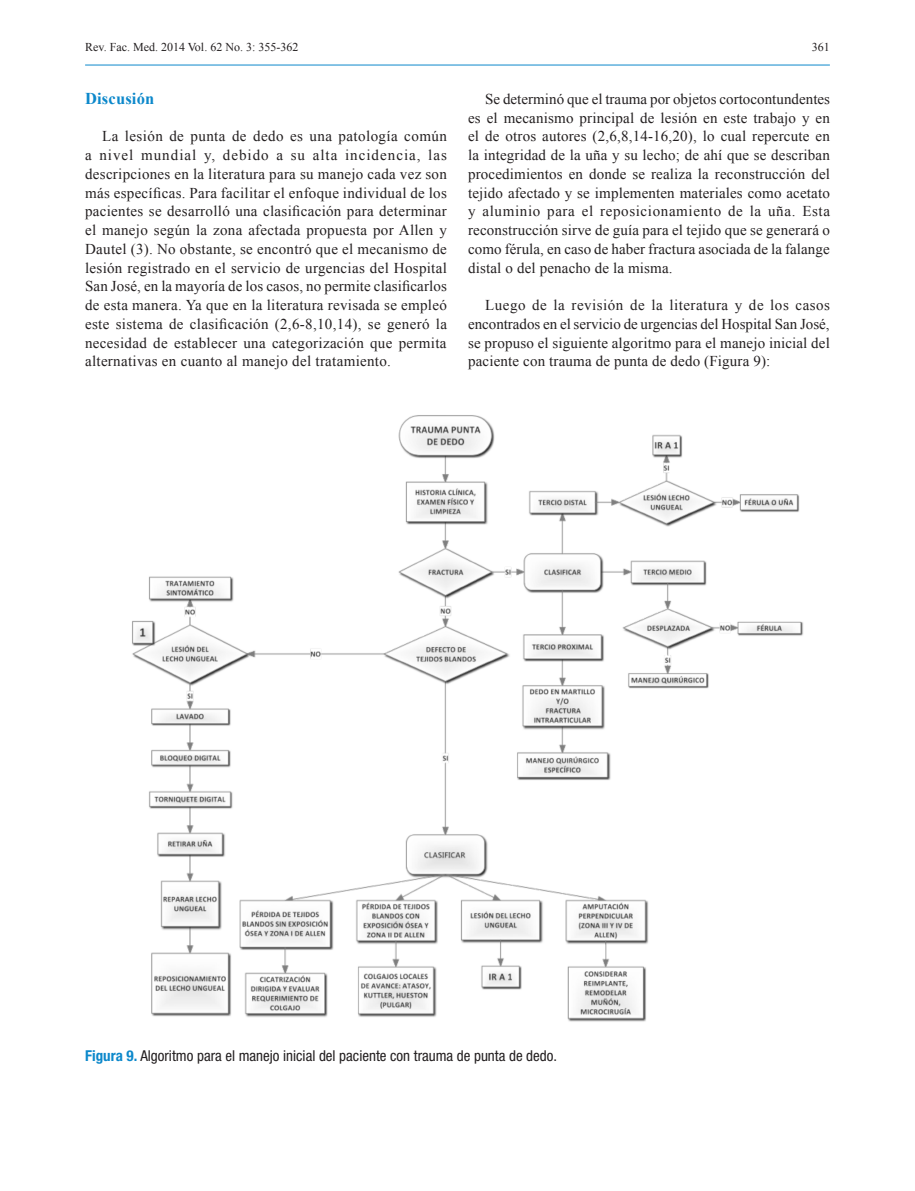
<style>
.page{position:relative;width:915px;height:1191px;background:#fff}
.page>*{position:absolute;margin:0;border:0;box-sizing:border-box;transform-origin:0 0}
.t1{font:700 16.5px "Times New Roman";letter-spacing:.01em;color:#0c88cb}
.Texto_corrido{font:15px/18.8px "Times New Roman";letter-spacing:.01em;color:#231f20;text-align:justify}
.Subtítulo_secundario{font:condensed 15px "Helvetica Neue LT Std";color:#231f20}
.t2{font:12px "Times New Roman";color:#231f20}
.s1{font-weight:700;color:#0c88cb}
</style>
<div class="page">
<img style="left:132px;top:415px;width:671px;height:607px">
<hr style="left:85px;top:65px;width:744px;height:1px;background:#0c88cb">
<p class="t2" style="left:85px;top:39px;width:215px">Rev. Fac. Med. 2014 Vol. 62 No. 3: 355-362</p>
<p class="t2" style="left:811px;top:39px;width:19px">361</p>
<p class="t1" style="left:85px;top:87px;width:71px">Discusión</p>
<p class="Texto_corrido" style="left:85px;top:127px;width:363px;text-indent:17px">La lesión de punta de dedo es una patología común a nivel mundial y, debido a su alta incidencia, las descripciones en la literatura para su manejo cada vez son más específicas. Para facilitar el enfoque individual de los pacientes se desarrolló una clasificación para determinar el manejo según la zona afectada propuesta por Allen y Dautel (3). No obstante, se encontró que el mecanismo de lesión registrado en el servicio de urgencias del Hospital San José, en la mayoría de los casos, no permite clasificarlos de esta manera. Ya que en la literatura revisada se empleó este sistema de clasificación (2,6-8,10,14), se generó la necesidad de establecer una categorización que permita alternativas en cuanto al manejo del tratamiento.</p>
<p class="Texto_corrido" style="left:468px;top:89px;width:363px;text-indent:17px">Se determinó que el trauma por objetos cortocontundentes es el mecanismo principal de lesión en este trabajo y en el de otros autores (2,6,8,14-16,20), lo cual repercute en la integridad de la uña y su lecho; de ahí que se describan procedimientos en donde se realiza la reconstrucción del tejido afectado y se implementen materiales como acetato y aluminio para el reposicionamiento de la uña. Esta reconstrucción sirve de guía para el tejido que se generará o como férula, en caso de haber fractura asociada de la falange distal o del penacho de la misma.</p>
<p class="Texto_corrido" style="left:468px;top:295px;width:363px;text-indent:17px">Luego de la revisión de la literatura y de los casos encontrados en el servicio de urgencias del Hospital San José, se propuso el siguiente algoritmo para el manejo inicial del paciente con trauma de punta de dedo (Figura 9):</p>
<p class="Subtítulo_secundario" style="left:85px;top:1047px;width:473px"><span class="s1">Figura 9.</span> Algoritmo para el manejo inicial del paciente con trauma de punta de dedo.</p>
</div>
